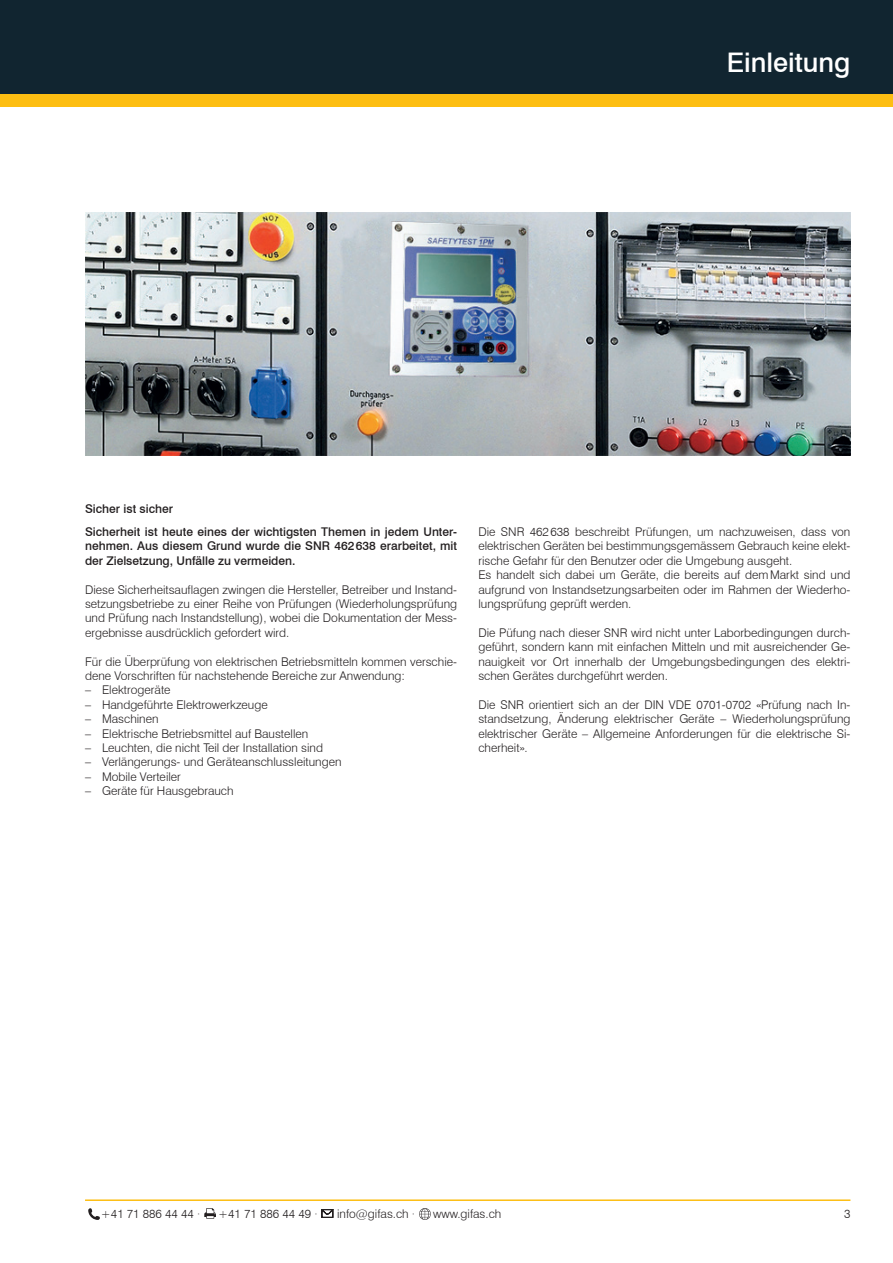
<style>
.page{position:relative;width:893px;height:1263px;background:#fff}
.page>*{position:absolute;margin:0;border:0;box-sizing:border-box;transform-origin:0 0}
.t1{font:500 27px "Swiss 721 BT";color:#fff}
.t2{font:300 12px/14.4px "Swiss 721 BT";color:#231f20;text-align:justify}
.t3{font:500 12px/23px "Swiss 721 BT";color:#231f20}
</style>
<div class="page">
<hr style="left:85px;top:1199px;width:765px;height:2px;background:#fdbe12">
<div style="left:0;top:64px;width:893px;height:42px;background:#fdbe12"></div>
<div style="left:0;top:0;width:893px;height:94px;background:#112530"></div>
<svg style="left:88px;top:1208px;width:12px;height:12px"></svg>
<svg style="left:204px;top:1208px;width:12px;height:11px"></svg>
<svg style="left:322px;top:1209px;width:11px;height:9px"></svg>
<svg style="left:419px;top:1208px;width:12px;height:12px"></svg>
<img style="left:85px;top:213px;width:765px;height:243px">
<h1 class="t1" style="left:727px;top:46px;width:125px">Einleitung</h1>
<p class="t3" style="left:85px;top:497px;width:374px">Sicher ist sicher<br>Sicherheit ist heute eines der wichtigsten Themen in jedem Unter-</p>
<p class="t3" style="left:85px;top:539px;width:374px;line-height:14.4px">nehmen. Aus diesem Grund wurde die SNR 462638 erarbeitet, mit der Zielsetzung, Unfälle zu vermeiden.</p>
<p class="t2" style="left:85px;top:582px;width:374px">Diese Sicherheitsauflagen zwingen die Hersteller, Betreiber und Instand&shy;setzungsbetriebe zu einer Reihe von Prüfungen (Wiederholungsprüfung und Prüfung nach Instandstellung), wobei die Dokumentation der Mess&shy;ergebnisse ausdrücklich gefordert wird.</p>
<p class="t2" style="left:85px;top:654px;width:374px">Für die Überprüfung von elektrischen Betriebsmitteln kommen verschie&shy;dene Vorschriften für nachstehende Bereiche zur Anwendung:</p>
<p class="t2" style="left:85px;top:683px;width:87px">– Elektrogeräte</p>
<p class="t2" style="left:85px;top:697px;width:184px">– Handgeführte Elektrowerkzeuge</p>
<p class="t2" style="left:85px;top:712px;width:75px">– Maschinen</p>
<p class="t2" style="left:85px;top:726px;width:225px">– Elektrische Betriebsmittel auf Baustellen</p>
<p class="t2" style="left:85px;top:740px;width:239px">– Leuchten, die nicht Teil der Installation sind</p>
<p class="t2" style="left:85px;top:755px;width:258px">– Verlängerungs- und Geräteanschlussleitungen</p>
<p class="t2" style="left:85px;top:769px;width:97px">– Mobile Verteiler</p>
<p class="t2" style="left:85px;top:784px;width:150px">– Geräte für Hausgebrauch</p>
<p class="t2" style="left:478px;top:524px;width:374px;text-align:left">Die SNR 462638 beschreibt Prüfungen, um nachzuweisen, dass von elektrischen Geräten bei bestimmungsgemässem Gebrauch keine elekt&shy;rische Gefahr für den Benutzer oder die Umgebung ausgeht.<br>Es handelt sich dabei um Geräte, die bereits auf demMarkt sind und aufgrund von Instandsetzungsarbeiten oder im Rahmen der Wiederho&shy;lungsprüfung geprüft werden.</p>
<p class="t2" style="left:478px;top:625px;width:374px">Die Püfung nach dieser SNR wird nicht unter Laborbedingungen durch&shy;geführt, sondern kann mit einfachen Mitteln und mit ausreichender Ge&shy;nauigkeit vor Ort innerhalb der Umgebungsbedingungen des elektri&shy;schen Gerätes durchgeführt werden.</p>
<p class="t2" style="left:478px;top:697px;width:374px">Die SNR orientiert sich an der DIN VDE 0701-0702 «Prüfung nach In&shy;standsetzung, Änderung elektrischer Geräte – Wiederholungsprüfung elektrischer Geräte – Allgemeine Anforderungen für die elektrische Si&shy;cherheit».</p>
<p class="t2" style="left:101px;top:1206px;width:101px">+41 71 886 44 44 ·</p>
<p class="t2" style="left:218px;top:1206px;width:101px">+41 71 886 44 49 ·</p>
<p class="t2" style="left:337px;top:1206px;width:80px">info@gifas.ch ·</p>
<p class="t2" style="left:433px;top:1206px;width:70px">www.gifas.ch</p>
<p class="t2" style="left:844px;top:1206px;width:8px">3</p>
</div>
